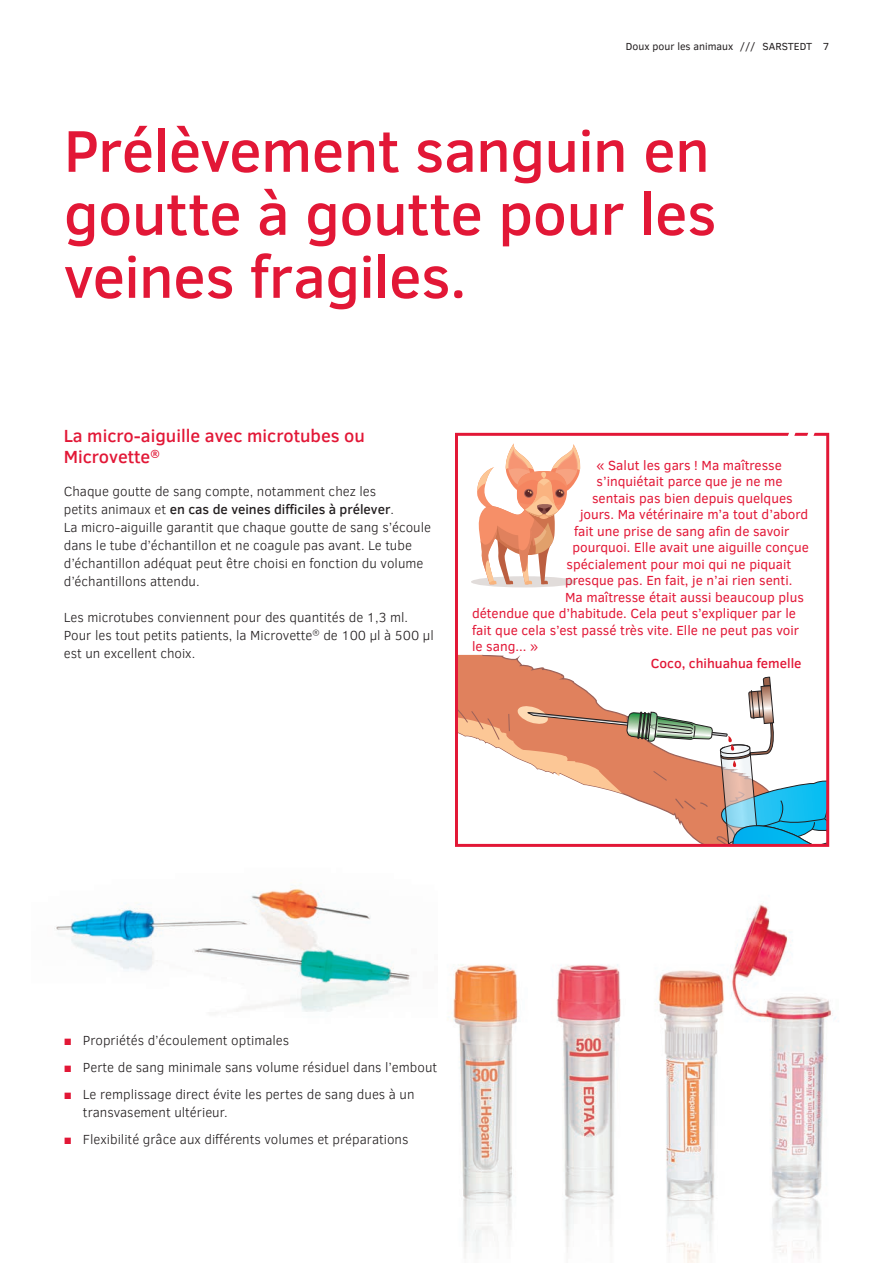
<style>
.page{position:relative;width:893px;height:1263px;background:#fff}
.page>*{position:absolute;margin:0;border:0;box-sizing:border-box;transform-origin:0 0}
.t1{font:500 60px/63px "Clear Sans";letter-spacing:-.01em;color:#e21736;text-align:justify}
.t2{font:500 18px/21px "Clear Sans";color:#e21736}
.t3{font:300 13.5px/18px "Clear Sans";color:#231f20}
.t4{font:13.5px "Clear Sans";color:#e21736}
.t5{font:500 13.5px "Clear Sans";color:#e21736}
.t6{font:10.5px "Clear Sans";color:#231f20}
.s1{font-weight:500}
.s2{font-weight:400;color:#e21736}
</style>
<div class="page">
<img style="left:453px;top:903px;width:386px;height:360px">
<img style="left:54px;top:887px;width:356px;height:125px">
<svg style="left:455px;top:433px;width:374px;height:414px"></svg>
<svg style="left:471px;top:576px;width:106px;height:11px"></svg>
<svg style="left:474px;top:443px;width:111px;height:141px"></svg>
<p class="t6" style="left:626px;top:39px;width:205px">Doux pour les animaux /// SARSTEDT 7</p>
<h1 class="t1" style="left:64px;top:118px;width:654px">Prélèvement sanguin en goutte à goutte pour les veines fragiles.</h1>
<h2 class="t2" style="left:64px;top:425px;width:303px">La micro-aiguille avec microtubes ou<br>Microvette<sup>®</sup></h2>
<p class="t3" style="left:64px;top:482px;width:369px">Chaque goutte de sang compte, notamment chez les<br>petits animaux et <span class="s1">en cas de veines difficiles à prélever</span>.<br>La micro-aiguille garantit que chaque goutte de sang s’écoule dans le tube d’échantillon et ne coagule pas avant. Le tube d’échantillon adéquat peut être choisi en fonction du volume d’échantillons attendu.</p>
<p class="t3" style="left:64px;top:608px;width:371px">Les microtubes conviennent pour des quantités de 1,3 ml.<br>Pour les tout petits patients, la Microvette<sup>®</sup> de 100 µl à 500 µl est un excellent choix.</p>
<p class="t4" style="left:596px;top:456px;width:187px">« Salut les gars ! Ma maîtresse</p>
<p class="t4" style="left:596px;top:472px;width:187px">s’inquiétait parce que je ne me</p>
<p class="t4" style="left:592px;top:489px;width:202px">sentais pas bien depuis quelques</p>
<p class="t4" style="left:580px;top:505px;width:230px">jours. Ma vétérinaire m’a tout d’abord</p>
<p class="t4" style="left:574px;top:522px;width:217px">fait une prise de sang afin de savoir</p>
<p class="t4" style="left:572px;top:538px;width:238px">pourquoi. Elle avait une aiguille conçue</p>
<p class="t4" style="left:566px;top:555px;width:226px">spécialement pour moi qui ne piquait</p>
<p class="t4" style="left:565px;top:571px;width:229px">presque pas. En fait, je n’ai rien senti.</p>
<p class="t4" style="left:565px;top:588px;width:240px">Ma maîtresse était aussi beaucoup plus</p>
<p class="t4" style="left:472px;top:604px;width:325px">détendue que d’habitude. Cela peut s’expliquer par le</p>
<p class="t4" style="left:472px;top:621px;width:329px">fait que cela s’est passé très vite. Elle ne peut pas voir</p>
<p class="t4" style="left:472px;top:637px;width:68px">le sang... »</p>
<p class="t5" style="left:651px;top:653px;width:152px">Coco, chihuahua femelle</p>
<p class="t3" style="left:64px;top:1031px;width:227px"><span class="s2">■</span> Propriétés d’écoulement optimales</p>
<p class="t3" style="left:64px;top:1058px;width:375px"><span class="s2">■</span> Perte de sang minimale sans volume résiduel dans l’embout</p>
<p class="t3" style="left:83px;top:1085px;width:333px;text-indent:-19px"><span class="s2">■</span> Le remplissage direct évite les pertes de sang dues à un transvasement ultérieur.</p>
<p class="t3" style="left:64px;top:1130px;width:346px"><span class="s2">■</span> Flexibilité grâce aux différents volumes et préparations</p>
</div>
